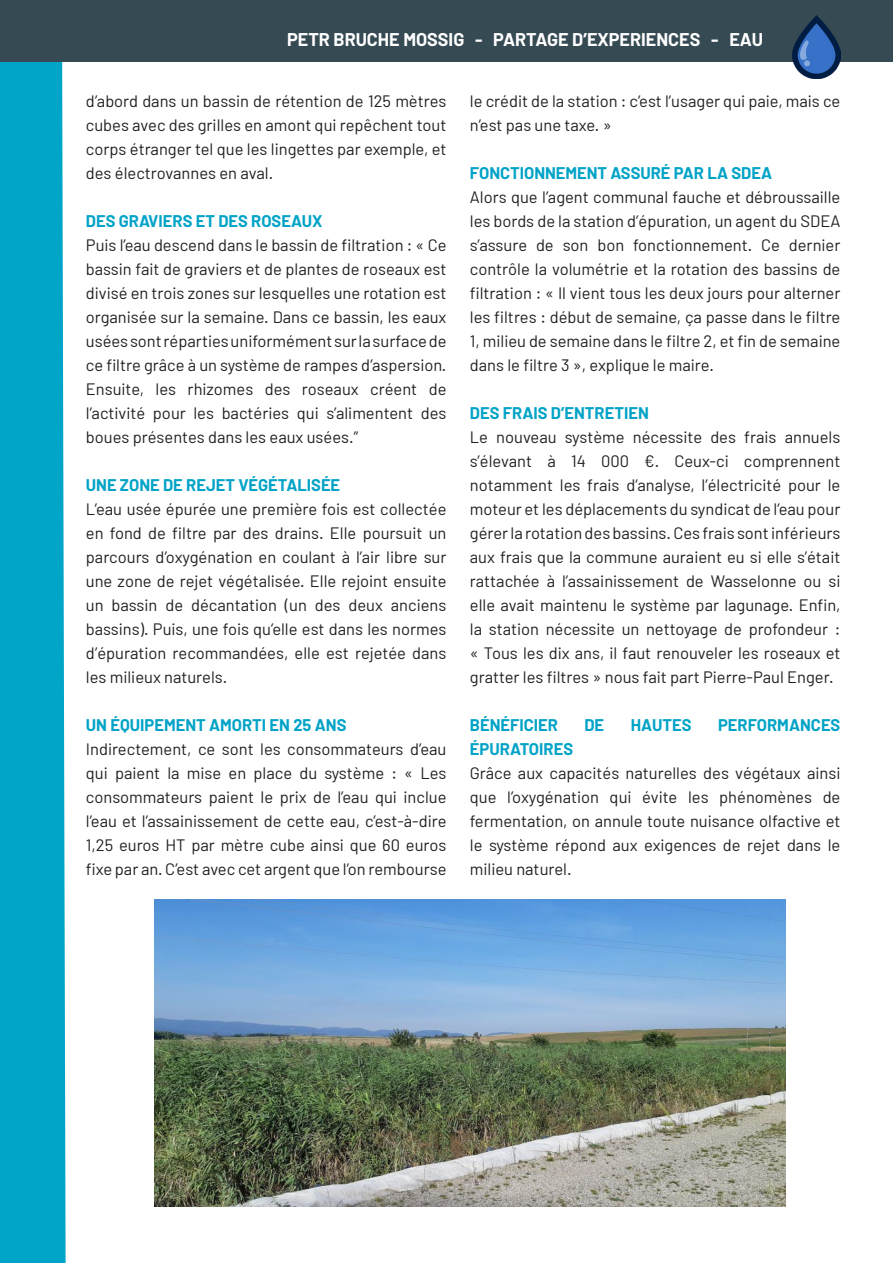
<style>
.page{position:relative;width:893px;height:1263px;background:#fff}
.page>*{position:absolute;margin:0;border:0;box-sizing:border-box;transform-origin:0 0}
.t1{font:700 18px "Barlow";color:#fff}
.t2{font:16.5px/24px "Barlow";color:#231f20;text-align:justify}
.t3{font:700 16.5px "Barlow";color:#00a3c7}
</style>
<div class="page">
<div style="left:0;top:62px;width:66px;height:1201px;background:#01a5c8"></div>
<div style="left:0;top:0;width:893px;height:62px;background:#364a54"></div>
<img style="left:792px;top:15px;width:48px;height:64px">
<img style="left:154px;top:900px;width:631px;height:306px">
<p class="t1" style="left:287px;top:29px;width:477px">PETR BRUCHE MOSSIG - PARTAGE D’EXPERIENCES - EAU</p>
<p class="t2" style="left:86px;top:88px;width:362px">d’abord dans un bassin de rétention de 125 mètres cubes avec des grilles en amont qui repêchent tout corps étranger tel que les lingettes par exemple, et des électrovannes en aval.</p>
<p class="t3" style="left:86px;top:210px;width:238px">DES GRAVIERS ET DES ROSEAUX</p>
<p class="t2" style="left:86px;top:232px;width:362px">Puis l’eau descend dans le bassin de filtration : « Ce bassin fait de graviers et de plantes de roseaux est divisé en trois zones sur lesquelles une rotation est organisée sur la semaine. Dans ce bassin, les eaux usées sont réparties uniformément sur la surface de ce filtre grâce à un système de rampes d’aspersion.<br>Ensuite, les rhizomes des roseaux créent de l’activité pour les bactéries qui s’alimentent des boues présentes dans les eaux usées.”</p>
<p class="t3" style="left:86px;top:474px;width:256px">UNE ZONE DE REJET VÉGÉTALISÉE</p>
<p class="t2" style="left:86px;top:496px;width:362px">L’eau usée épurée une première fois est collectée en fond de filtre par des drains. Elle poursuit un parcours d’oxygénation en coulant à l’air libre sur une zone de rejet végétalisée. Elle rejoint ensuite un bassin de décantation (un des deux anciens bassins). Puis, une fois qu’elle est dans les normes d’épuration recommandées, elle est rejetée dans les milieux naturels.</p>
<p class="t3" style="left:86px;top:714px;width:262px">UN ÉQUIPEMENT AMORTI EN 25 ANS</p>
<p class="t2" style="left:86px;top:736px;width:362px">Indirectement, ce sont les consommateurs d’eau qui paient la mise en place du système : « Les consommateurs paient le prix de l’eau qui inclue l’eau et l’assainissement de cette eau, c’est-à-dire 1,25 euros HT par mètre cube ainsi que 60 euros fixe par an. C’est avec cet argent que l’on rembourse</p>
<p class="t2" style="left:470px;top:88px;width:372px">le crédit de la station : c’est l’usager qui paie, mais ce n’est pas une taxe. »</p>
<p class="t3" style="left:470px;top:162px;width:304px">FONCTIONNEMENT ASSURÉ PAR LA SDEA</p>
<p class="t2" style="left:470px;top:184px;width:372px">Alors que l’agent communal fauche et débroussaille les bords de la station d’épuration, un agent du SDEA s’assure de son bon fonctionnement. Ce dernier contrôle la volumétrie et la rotation des bassins de filtration : « Il vient tous les deux jours pour alterner les filtres : début de semaine, ça passe dans le filtre 1, milieu de semaine dans le filtre 2, et fin de semaine dans le filtre 3 », explique le maire.</p>
<p class="t3" style="left:470px;top:402px;width:180px">DES FRAIS D’ENTRETIEN</p>
<p class="t2" style="left:470px;top:424px;width:372px">Le nouveau système nécessite des frais annuels s’élevant à 14 000 €. Ceux-ci comprennent notamment les frais d’analyse, l’électricité pour le moteur et les déplacements du syndicat de l’eau pour gérer la rotation des bassins. Ces frais sont inférieurs aux frais que la commune auraient eu si elle s’était rattachée à l’assainissement de Wasselonne ou si elle avait maintenu le système par lagunage. Enfin, la station nécessite un nettoyage de profondeur : « Tous les dix ans, il faut renouveler les roseaux et gratter les filtres » nous fait part Pierre-Paul Enger.</p>
<p class="t3" style="left:470px;top:714px;width:89px">BÉNÉFICIER</p>
<p class="t3" style="left:584px;top:714px;width:21px">DE</p>
<p class="t3" style="left:631px;top:714px;width:62px">HAUTES</p>
<p class="t3" style="left:718px;top:714px;width:124px">PERFORMANCES</p>
<p class="t3" style="left:470px;top:738px;width:105px">ÉPURATOIRES</p>
<p class="t2" style="left:470px;top:760px;width:372px">Grâce aux capacités naturelles des végétaux ainsi que l’oxygénation qui évite les phénomènes de fermentation, on annule toute nuisance olfactive et le système répond aux exigences de rejet dans le milieu naturel.</p>
</div>
